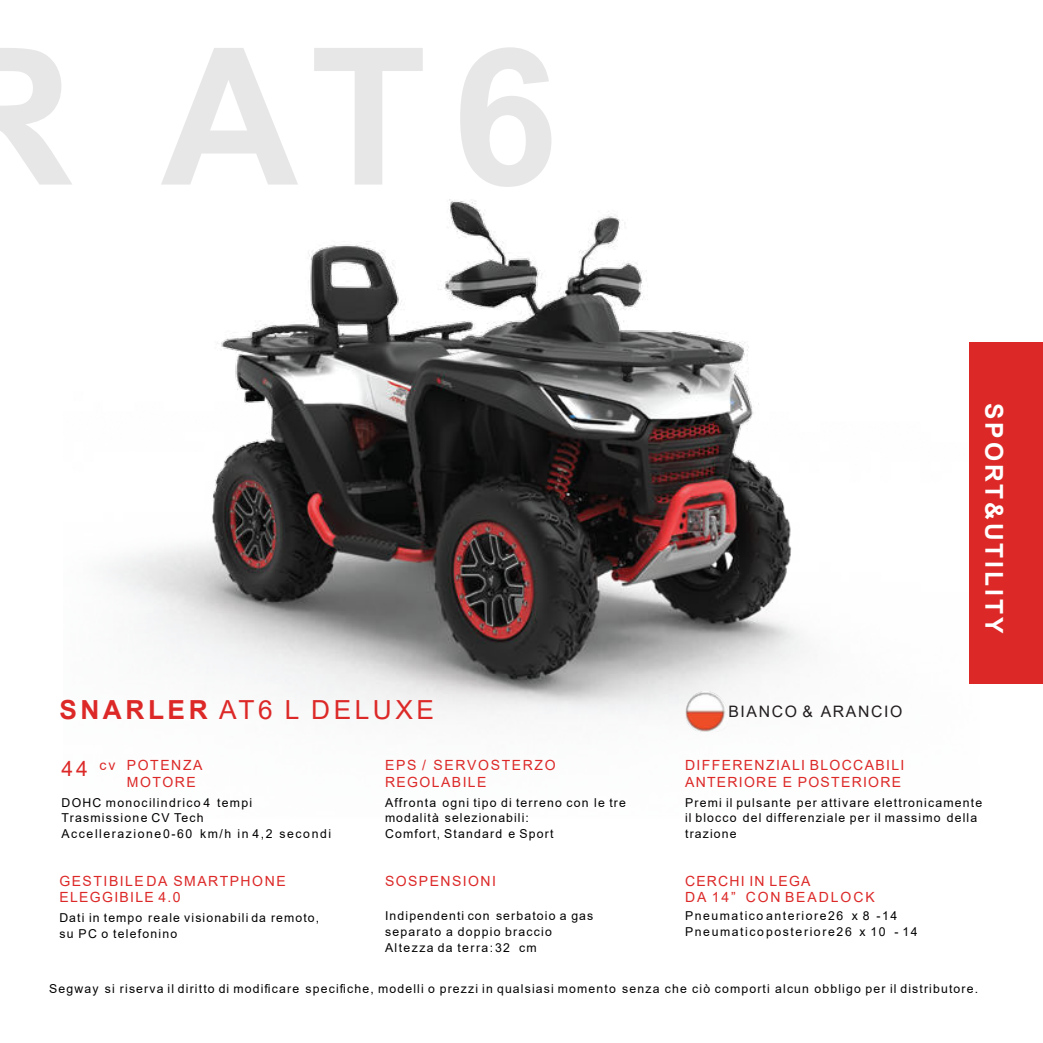
<style>
.page{position:relative;width:1043px;height:1043px;background:#fff}
.page>*{position:absolute;margin:0;border:0;box-sizing:border-box;transform-origin:0 0}
.t1{font:700 190.75px "Arial";color:#e7e7e7}
.t2{font:26.25px "Arial";letter-spacing:.135em;color:#dc2928}
.t3{font:700 24.5px "Arial";letter-spacing:.12em;color:#fff}
.t4{font:21px "Arial";color:#dc2928}
.t5{font:15.75px "Arial";letter-spacing:.105em;color:#231f20}
.t6{font:14px/16.8px "Arial";letter-spacing:.1em;color:#dc2928}
.t7{font:14px/16.8px "Arial";letter-spacing:.135em;color:#dc2928}
.t8{font:12.25px/15.8px "Arial";letter-spacing:.095em;color:#010101}
.t9{font:12.25px/15.8px "Arial";letter-spacing:.13em;color:#010101}
.s1{font-weight:700}
</style>
<div class="page">
<img style="left:108px;top:199px;width:870px;height:517px">
<img style="left:685px;top:690px;width:43px;height:42px">
<div style="left:969px;top:341px;width:73px;height:342px;background:#dc2928"></div>
<h1 class="t1" style="left:-64px;top:-17px;width:624px">R AT6</h1>
<h2 class="t2" style="left:59px;top:691px;width:376px"><span class="s1">SNARLER</span> AT6 L DELUXE</h2>
<p class="t6" style="left:127px;top:756px;width:77px">POTENZA<br>MOTORE</p>
<h3 class="t4" style="left:62px;top:753px;width:55px">44 <sup>cv</sup></h3>
<p class="t8" style="left:62px;top:794px;width:271px">DOHC monocilindrico 4 tempi<br>Trasmissione CV Tech<br>Accellerazione0-60 km/h in 4,2 secondi</p>
<p class="t6" style="left:59px;top:871px;width:228px">GESTIBILEDA SMARTPHONE<br>ELEGGIBILE 4.0</p>
<p class="t8" style="left:59px;top:909px;width:261px">Dati in tempo reale visionabili da remoto, su PC o telefonino</p>
<p class="t6" style="left:385px;top:756px;width:172px">EPS / SERVOSTERZO<br>REGOLABILE</p>
<p class="t8" style="left:385px;top:794px;width:242px">Affronta ogni tipo di terreno con le tre modalità selezionabili:<br>Comfort, Standard e Sport</p>
<p class="t6" style="left:385px;top:871px;width:112px">SOSPENSIONI</p>
<p class="t8" style="left:385px;top:907px;width:210px">Indipendenti con serbatoio a gas separato a doppio braccio<br>Altezza da terra:32 cm</p>
<p class="t5" style="left:728px;top:699px;width:175px">BIANCO &amp; ARANCIO</p>
<h3 class="t3" style="left:1010px;top:403px;width:231px;rotate:90deg">SPORT&amp;UTILITY</h3>
<p class="t6" style="left:685px;top:756px;width:221px">DIFFERENZIALI BLOCCABILI<br>ANTERIORE E POSTERIORE</p>
<p class="t8" style="left:685px;top:794px;width:298px">Premi il pulsante per attivare elettronicamente il blocco del differenziale per il massimo della trazione</p>
<p class="t7" style="left:685px;top:871px;width:191px">CERCHI IN LEGA<br>DA 14” CON BEADLOCK</p>
<p class="t9" style="left:685px;top:907px;width:234px">Pneumaticoanteriore26 x 8 -14<br>Pneumaticoposteriore26 x 10 - 14</p>
<p class="t8" style="left:49px;top:980px;width:930px">Segway si riserva il diritto di modificare specifiche, modelli o prezzi in qualsiasi momento senza che ciò comporti alcun obbligo per il distributore.</p>
</div>
